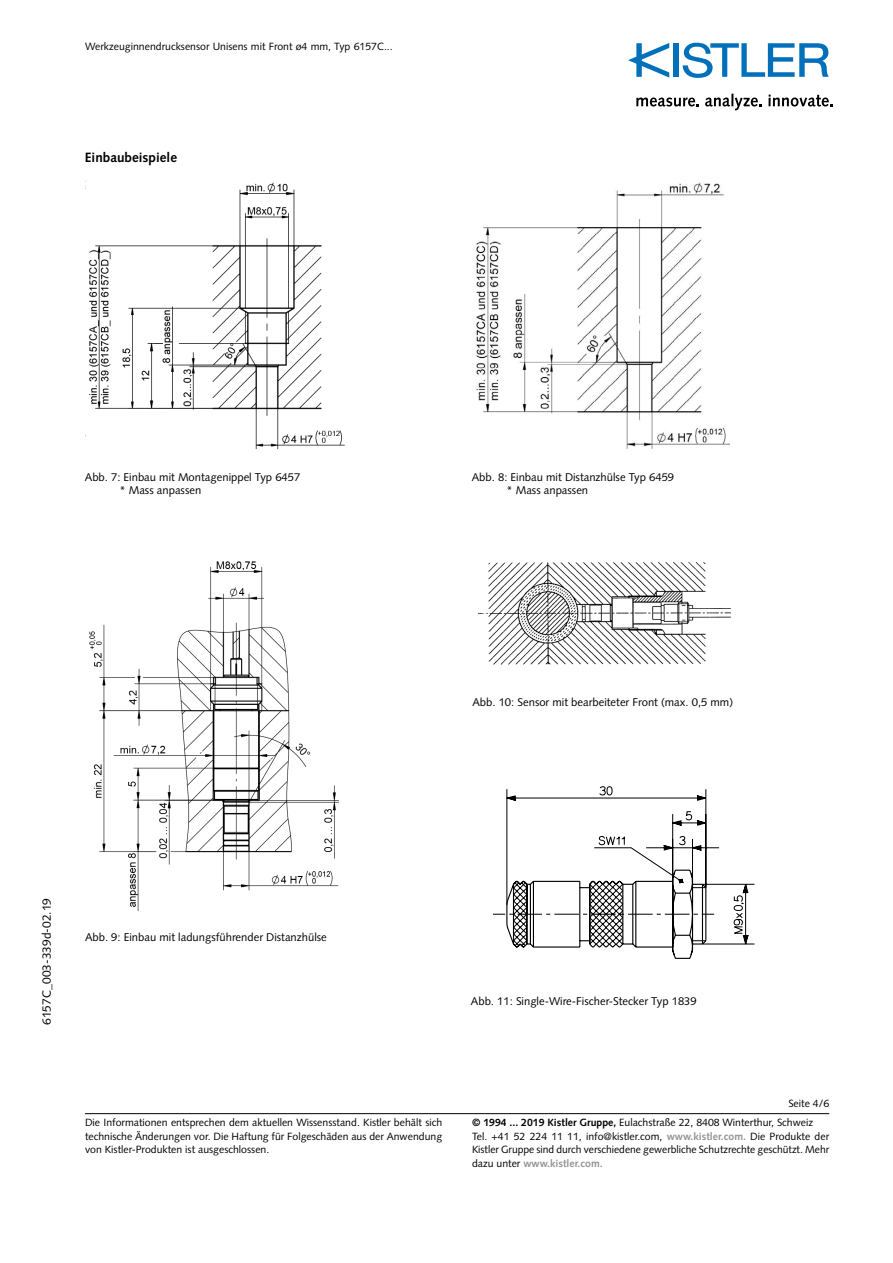
<style>
.page{position:relative;width:893px;height:1263px;background:#fff}
.page>*{position:absolute;margin:0;border:0;box-sizing:border-box;transform-origin:0 0}
.t1{font:700 13.5px "Syntax LT Std";color:#000}
.t2{font:12px "Syntax LT Std";color:#000}
.t3{font:11.25px/13.5px "Syntax LT Std";color:#000}
.t4{font:10.5px/13.5px "Syntax LT Std";color:#000}
.s1{font-weight:700}
.s2{font-weight:700;color:#929493}
</style>
<div class="page">
<hr style="left:85px;top:1113px;width:744px;height:1px;background:#000">
<div style="left:673px;top:43px;width:6px;height:34px;background:#0070ba"></div>
<svg style="left:683px;top:43px;width:146px;height:35px"></svg>
<svg style="left:628px;top:43px;width:41px;height:35px"></svg>
<svg style="left:636px;top:98px;width:63px;height:9px"></svg>
<svg style="left:705px;top:94px;width:57px;height:16px"></svg>
<svg style="left:768px;top:95px;width:65px;height:12px"></svg>
<img style="left:476px;top:182px;width:254px;height:267px">
<img style="left:89px;top:561px;width:250px;height:349px">
<svg style="left:493px;top:786px;width:261px;height:173px"></svg>
<img style="left:477px;top:562px;width:254px;height:103px">
<img style="left:85px;top:181px;width:260px;height:268px">
<p class="t4" style="left:85px;top:40px;width:309px">Werkzeuginnendrucksensor Unisens mit Front ø4 mm, Typ 6157C...</p>
<p class="t1" style="left:85px;top:150px;width:94px">Einbaubeispiele</p>
<p class="t3" style="left:119px;top:470px;width:183px;text-indent:-35px">Abb. 7: Einbau mit Montagenippel Typ 6457 * Mass anpassen</p>
<p class="t3" style="left:506px;top:470px;width:169px;text-indent:-35px">Abb. 8: Einbau mit Distanzhülse Typ 6459 * Mass anpassen</p>
<p class="t3" style="left:472px;top:695px;width:262px">Abb. 10: Sensor mit bearbeiteter Front (max. 0,5 mm)</p>
<p class="t2" style="left:39px;top:1025px;width:128px;rotate:-90deg">6157C_003-339d-02.19</p>
<p class="t3" style="left:85px;top:930px;width:243px">Abb. 9: Einbau mit ladungsführender Distanzhülse</p>
<p class="t3" style="left:471px;top:995px;width:227px">Abb. 11: Single-Wire-Fischer-Stecker Typ 1839</p>
<p class="t4" style="left:85px;top:1116px;width:359px;text-align:justify">Die Informationen entsprechen dem aktuellen Wissensstand. Kistler behält sich technische Änderungen vor. Die Haftung für Folgeschäden aus der Anwendung von Kistler-Produkten ist ausgeschlossen.</p>
<p class="t4" style="left:788px;top:1097px;width:42px">Seite 4/6</p>
<p class="t4" style="left:472px;top:1116px;width:359px"><span class="s1">© 1994 ... 2019 Kistler Gruppe,</span> Eulachstraße 22, 8408 Winterthur, Schweiz Tel. +41 52 224 11 11, info@kistler.com, <span class="s2">www.kistler.com.</span> Die Produkte der Kistler Gruppe sind durch verschiedene gewerbliche Schutzrechte geschützt. Mehr dazu unter <span class="s2">www.kistler.com.</span></p>
</div>
